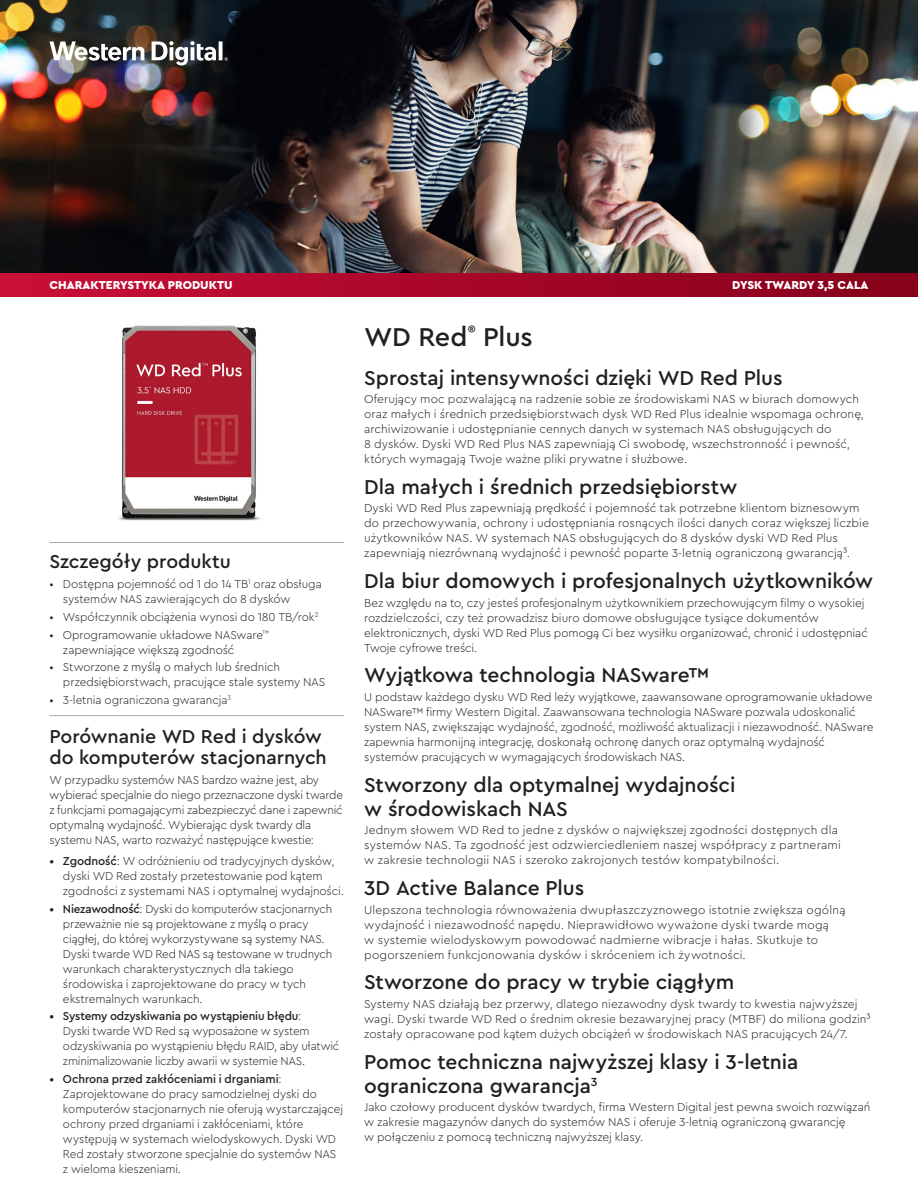
<style>
.page{position:relative;width:918px;height:1188px;background:#fff}
.page>*{position:absolute;margin:0;border:0;box-sizing:border-box;transform-origin:0 0}
.t1{font:500 27px "Cera PRO";letter-spacing:-.01em;color:#231f20}
.t2{font:500 21px/24px "Cera PRO";letter-spacing:-.005em;color:#231f20}
.t3{font:500 19.5px/21px "Cera PRO";letter-spacing:-.005em;color:#231f20}
.t4{font:300 12px/15px "Cera PRO";letter-spacing:-.005em;color:#231f20}
.t5{font:300 12px/15px "Cera PRO";letter-spacing:.015em;color:#231f20}
.t6{font:900 12px "Cera PRO";color:#fff}
.s1{font-weight:500}
</style>
<div class="page">
<img style="left:0;top:0;width:918px;height:273px">
<div style="left:0;top:273px;width:918px;height:24px;background:linear-gradient(to right,#ca0f37,#86001b)"></div>
<hr style="left:49px;top:542px;width:295px;height:1px;background:#9faab2">
<svg style="left:49px;top:41px;width:95px;height:20px"></svg>
<svg style="left:152px;top:41px;width:76px;height:24px"></svg>
<hr style="left:49px;top:715px;width:295px;height:1px;background:#9faab2">
<img style="left:117px;top:325px;width:144px;height:196px">
<p class="t6" style="left:49px;top:277px;width:185px">CHARAKTERYSTYKA PRODUKTU</p>
<h3 class="t3" style="left:49px;top:550px;width:183px">Szczegóły produktu</h3>
<p class="t4" style="left:63px;top:576px;width:260px;text-indent:-14px">• Dostępna pojemność od 1 do 14 TB<sup>1</sup> oraz obsługa systemów NAS zawierających do 8 dysków</p>
<p class="t4" style="left:49px;top:609px;width:271px">• Współczynnik obciążenia wynosi do 180 TB/rok<sup>2</sup></p>
<p class="t4" style="left:63px;top:627px;width:208px;text-indent:-14px">• Oprogramowanie układowe NASware<sup>™ </sup>zapewniające większą zgodność</p>
<p class="t4" style="left:63px;top:659px;width:264px;text-indent:-14px">• Stworzone z myślą o małych lub średnich przedsiębiorstwach, pracujące stale systemy NAS</p>
<p class="t4" style="left:49px;top:692px;width:183px">• 3-letnia ograniczona gwarancja<sup>3</sup></p>
<h3 class="t3" style="left:49px;top:725px;width:279px">Porównanie WD Red i dysków do komputerów stacjonarnych</h3>
<p class="t4" style="left:49px;top:772px;width:295px">W przypadku systemów NAS bardzo ważne jest, aby wybierać specjalnie do niego przeznaczone dyski twarde z funkcjami pomagającymi zabezpieczyć dane i zapewnić optymalną wydajność. Wybierając dysk twardy dla systemu NAS, warto rozważyć następujące kwestie:</p>
<p class="t4" style="left:63px;top:853px;width:282px;text-indent:-14px"><span class="s1">• Zgodność</span>: W odróżnieniu od tradycyjnych dysków, dyski WD Red zostały przetestowanie pod kątem zgodności z systemami NAS i optymalnej wydajności.</p>
<p class="t4" style="left:63px;top:900px;width:271px;text-indent:-14px"><span class="s1">• Niezawodność</span>: Dyski do komputerów stacjonarnych przeważnie nie są projektowane z myślą o pracy ciągłej, do której wykorzystywane są systemy NAS.<br>Dyski twarde WD Red NAS są testowane w trudnych warunkach charakterystycznych dla takiego środowiska i zaprojektowane do pracy w tych ekstremalnych warunkach.</p>
<p class="t4" style="left:63px;top:1008px;width:278px;text-indent:-14px"><span class="s1">• Systemy odzyskiwania po wystąpieniu błędu</span>:<br>Dyski twarde WD Red są wyposażone w system odzyskiwania po wystąpieniu błędu RAID, aby ułatwić zminimalizowanie liczby awarii w systemie NAS.</p>
<p class="t4" style="left:63px;top:1071px;width:282px;text-indent:-14px"><span class="s1">• Ochrona przed zakłóceniami i drganiami</span>:<br>Zaprojektowane do pracy samodzielnej dyski do komputerów stacjonarnych nie oferują wystarczającej ochrony przed drganiami i zakłóceniami, które występują w systemach wielodyskowych. Dyski WD Red zostały stworzone specjalnie do systemów NAS z wieloma kieszeniami.</p>
<h1 class="t1" style="left:364px;top:319px;width:170px">WD Red<sup>®</sup> Plus</h1>
<p class="t6" style="left:732px;top:277px;width:138px">DYSK TWARDY 3,5 CALA</p>
<h2 class="t2" style="left:364px;top:365px;width:420px">Sprostaj intensywności dzięki WD Red Plus</h2>
<p class="t4" style="left:364px;top:391px;width:501px">Oferujący moc pozwalającą na radzenie sobie ze środowiskami NAS w biurach domowych oraz małych i średnich przedsiębiorstwach dysk WD Red Plus idealnie wspomaga ochronę, archiwizowanie i udostępnianie cennych danych w systemach NAS obsługujących do<br>8 dysków. Dyski WD Red Plus NAS zapewniają Ci swobodę, wszechstronność i pewność, których wymagają Twoje ważne pliki prywatne i służbowe.</p>
<h2 class="t2" style="left:364px;top:474px;width:375px">Dla małych i średnich przedsiębiorstw</h2>
<p class="t4" style="left:364px;top:500px;width:506px">Dyski WD Red Plus zapewniają prędkość i pojemność tak potrzebne klientom biznesowym do przechowywania, ochrony i udostępniania rosnących ilości danych coraz większej liczbie użytkowników NAS. W systemach NAS obsługujących do 8 dysków dyski WD Red Plus zapewniają niezrównaną wydajność i pewność poparte 3-letnią ograniczoną gwarancją³.</p>
<h2 class="t2" style="left:364px;top:568px;width:511px">Dla biur domowych i profesjonalnych użytkowników</h2>
<p class="t4" style="left:364px;top:595px;width:505px">Bez względu na to, czy jesteś profesjonalnym użytkownikiem przechowującym filmy o wysokiej rozdzielczości, czy też prowadzisz biuro domowe obsługujące tysiące dokumentów elektronicznych, dyski WD Red Plus pomogą Ci bez wysiłku organizować, chronić i udostępniać Twoje cyfrowe treści.</p>
<h2 class="t2" style="left:364px;top:663px;width:347px">Wyjątkowa technologia NASware™</h2>
<p class="t4" style="left:364px;top:689px;width:511px">U podstaw każdego dysku WD Red leży wyjątkowe, zaawansowane oprogramowanie układowe NASware™ firmy Western Digital. Zaawansowana technologia NASware pozwala udoskonalić system NAS, zwiększając wydajność, zgodność, możliwość aktualizacji i niezawodność. NASware zapewnia harmonijną integrację, doskonałą ochronę danych oraz optymalną wydajność systemów pracujących w wymagających środowiskach NAS.</p>
<h2 class="t2" style="left:364px;top:772px;width:373px">Stworzony dla optymalnej wydajności w środowiskach NAS</h2>
<p class="t4" style="left:364px;top:822px;width:478px">Jednym słowem WD Red to jedne z dysków o największej zgodności dostępnych dla systemów NAS. Ta zgodność jest odzwierciedleniem naszej współpracy z partnerami w zakresie technologii NAS i szeroko zakrojonych testów kompatybilności.</p>
<h2 class="t2" style="left:364px;top:875px;width:222px">3D Active Balance Plus</h2>
<p class="t5" style="left:364px;top:901px;width:483px">Ulepszona technologia równoważenia dwupłaszczyznowego istotnie zwiększa ogólną wydajność i niezawodność napędu. Nieprawidłowo wyważone dyski twarde mogą<br>w systemie wielodyskowym powodować nadmierne wibracje i hałas. Skutkuje to pogorszeniem funkcjonowania dysków i skróceniem ich żywotności.</p>
<h2 class="t2" style="left:364px;top:969px;width:372px">Stworzone do pracy w trybie ciągłym</h2>
<p class="t4" style="left:364px;top:996px;width:508px">Systemy NAS działają bez przerwy, dlatego niezawodny dysk twardy to kwestia najwyższej wagi. Dyski twarde WD Red o średnim okresie bezawaryjnej pracy (MTBF) do miliona godzin³ zostały opracowane pod kątem dużych obciążeń w środowiskach NAS pracujących 24/7.</p>
<h2 class="t2" style="left:364px;top:1049px;width:436px">Pomoc techniczna najwyższej klasy i 3-letnia ograniczona gwarancja<sup>3</sup></h2>
<p class="t4" style="left:364px;top:1099px;width:508px">Jako czołowy producent dysków twardych, firma Western Digital jest pewna swoich rozwiązań w zakresie magazynów danych do systemów NAS i oferuje 3-letnią ograniczoną gwarancję<br>w połączeniu z pomocą techniczną najwyższej klasy.</p>
</div>
